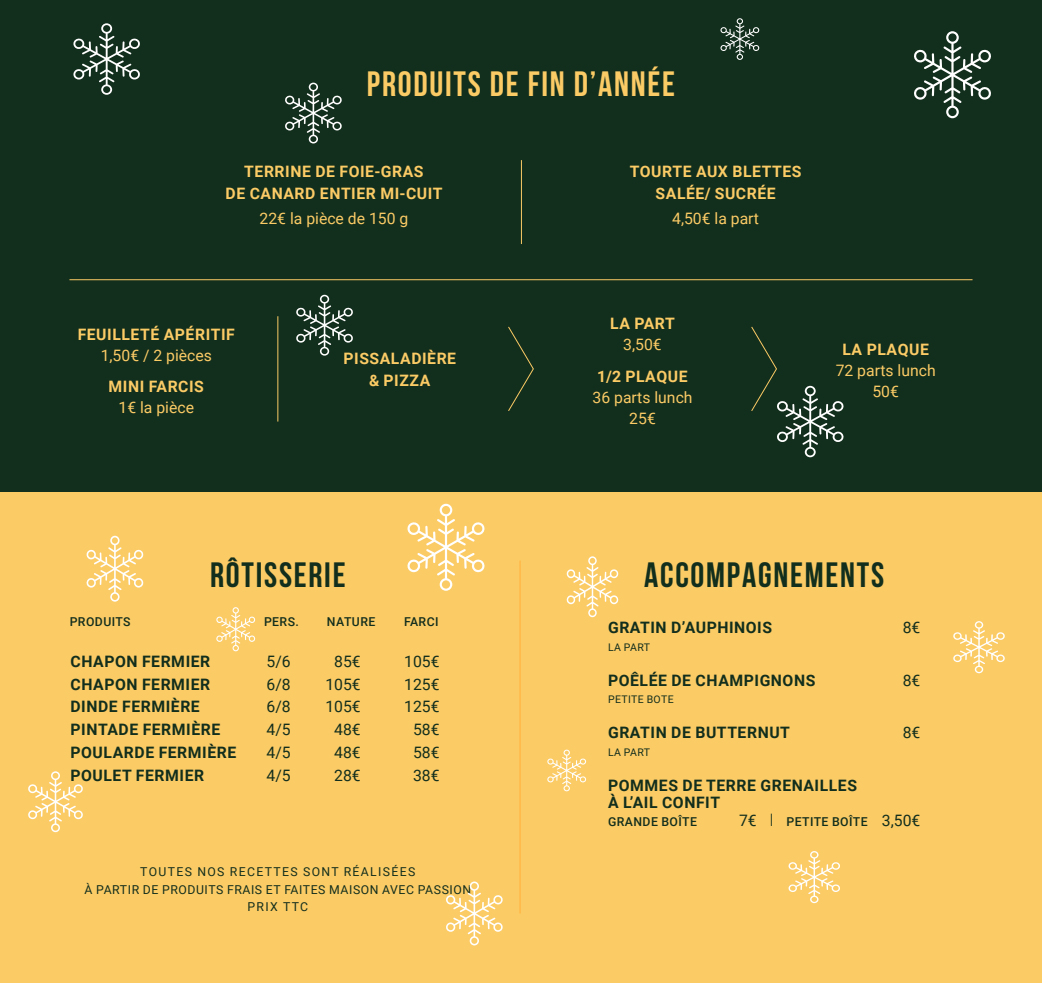
<style>
.page{position:relative;width:1042px;height:983px;background:#fff}
.page>*{position:absolute;margin:0;border:0;box-sizing:border-box;transform-origin:0 0}
.t1{font:700 35px "Bebas Neue";letter-spacing:.05em;color:#122e1c}
.t2{font:700 35px "Bebas Neue";letter-spacing:.05em;color:#fbcb66}
.t3{font:700 15.75px/17.5px "Roboto";letter-spacing:.035em;color:#122e1c}
.t4{font:700 15.75px/22.8px "Roboto";letter-spacing:.035em;color:#fbcb66;text-align:center}
.t5{font:15.75px/21px "Roboto";color:#fbcb66;text-align:center}
.t6{font:15.75px "Roboto";color:#122e1c}
.t7{font:12.25px/17.5px "Roboto";letter-spacing:.045em;color:#122e1c;text-align:center}
.t8{font:500 12.25px "Roboto";letter-spacing:.035em;color:#122e1c}
.t9{font:10.5px "Roboto";letter-spacing:.035em;color:#122e1c}
.s1{font-weight:400;font-size:15.75px}
.s2{font-weight:300;font-size:15.75px}
</style>
<div class="page">
<div style="left:0;top:491px;width:1042px;height:491px;background:#fbcb66"></div>
<hr style="left:519px;top:560px;width:2px;height:353px;background:#ffbb4c">
<div style="left:0;top:0;width:1042px;height:491px;background:#122e1c"></div>
<hr style="left:521px;top:160px;width:1px;height:84px;background:#fbcb66">
<hr style="left:69px;top:279px;width:903px;height:1px;background:#fbcb66">
<hr style="left:277px;top:316px;width:1px;height:105px;background:#fbcb66">
<svg style="left:508px;top:326px;width:26px;height:85px"></svg>
<svg style="left:914px;top:31px;width:77px;height:87px"></svg>
<svg style="left:28px;top:771px;width:55px;height:61px"></svg>
<svg style="left:407px;top:503px;width:78px;height:87px"></svg>
<svg style="left:216px;top:607px;width:40px;height:44px"></svg>
<svg style="left:86px;top:535px;width:58px;height:66px"></svg>
<svg style="left:446px;top:881px;width:57px;height:64px"></svg>
<svg style="left:566px;top:556px;width:53px;height:61px"></svg>
<svg style="left:285px;top:83px;width:57px;height:60px"></svg>
<svg style="left:296px;top:295px;width:57px;height:60px"></svg>
<svg style="left:720px;top:18px;width:40px;height:42px"></svg>
<svg style="left:547px;top:749px;width:39px;height:42px"></svg>
<svg style="left:788px;top:851px;width:52px;height:51px"></svg>
<svg style="left:953px;top:621px;width:52px;height:52px"></svg>
<svg style="left:73px;top:23px;width:67px;height:72px"></svg>
<svg style="left:751px;top:326px;width:93px;height:131px"></svg>
<h1 class="t2" style="left:367px;top:64px;width:309px">PRODUITS DE FIN D’ANNÉE</h1>
<p class="t4" style="left:226px;top:159px;width:219px">TERRINE DE FOIE-GRAS<br>DE CANARD ENTIER MI-CUIT</p>
<p class="t5" style="left:260px;top:207px;width:150px">22€ la pièce de 150 g</p>
<p class="t4" style="left:78px;top:322px;width:159px">FEUILLETÉ APÉRITIF</p>
<p class="t5" style="left:101px;top:344px;width:113px">1,50€ / 2 pièces</p>
<p class="t4" style="left:109px;top:374px;width:97px">MINI FARCIS</p>
<p class="t5" style="left:119px;top:396px;width:77px">1€ la pièce</p>
<p class="t4" style="left:343px;top:346px;width:114px">PISSALADIÈRE &amp; PIZZA</p>
<p class="t4" style="left:630px;top:159px;width:173px">TOURTE AUX BLETTES<br>SALÉE/ SUCRÉE</p>
<p class="t5" style="left:672px;top:207px;width:88px">4,50€ la part</p>
<p class="t4" style="left:610px;top:311px;width:66px">LA PART</p>
<p class="t5" style="left:623px;top:333px;width:40px">3,50€</p>
<p class="t4" style="left:597px;top:364px;width:92px">1/2 PLAQUE</p>
<p class="t5" style="left:592px;top:386px;width:102px">36 parts lunch<br>25€</p>
<p class="t4" style="left:842px;top:337px;width:88px">LA PLAQUE</p>
<p class="t5" style="left:835px;top:359px;width:102px">72 parts lunch<br>50€</p>
<h1 class="t1" style="left:210px;top:555px;width:137px">RÔTISSERIE</h1>
<h1 class="t1" style="left:644px;top:555px;width:241px">ACCOMPAGNEMENTS</h1>
<p class="t8" style="left:70px;top:613px;width:62px">PRODUITS</p>
<p class="t8" style="left:264px;top:613px;width:36px">PERS.</p>
<p class="t8" style="left:327px;top:613px;width:50px">NATURE</p>
<p class="t8" style="left:404px;top:613px;width:36px">FARCI</p>
<p class="t3" style="left:71px;top:651px;width:141px">CHAPON FERMIER</p>
<p class="t6" style="left:267px;top:650px;width:26px">5/6</p>
<p class="t6" style="left:334px;top:650px;width:28px">85€</p>
<p class="t6" style="left:404px;top:650px;width:37px">105€</p>
<p class="t3" style="left:71px;top:674px;width:141px">CHAPON FERMIER</p>
<p class="t6" style="left:267px;top:672px;width:26px">6/8</p>
<p class="t6" style="left:325px;top:672px;width:37px">105€</p>
<p class="t6" style="left:404px;top:672px;width:37px">125€</p>
<p class="t3" style="left:70px;top:697px;width:131px">DINDE FERMIÈRE</p>
<p class="t6" style="left:267px;top:695px;width:26px">6/8</p>
<p class="t6" style="left:325px;top:695px;width:37px">105€</p>
<p class="t6" style="left:404px;top:695px;width:37px">125€</p>
<p class="t3" style="left:70px;top:720px;width:151px">PINTADE FERMIÈRE</p>
<p class="t6" style="left:267px;top:718px;width:26px">4/5</p>
<p class="t6" style="left:334px;top:718px;width:28px">48€</p>
<p class="t6" style="left:413px;top:718px;width:28px">58€</p>
<p class="t3" style="left:70px;top:742px;width:167px">POULARDE FERMIÈRE</p>
<p class="t6" style="left:267px;top:741px;width:26px">4/5</p>
<p class="t6" style="left:334px;top:741px;width:28px">48€</p>
<p class="t6" style="left:413px;top:741px;width:28px">58€</p>
<p class="t3" style="left:70px;top:765px;width:135px">POULET FERMIER</p>
<p class="t6" style="left:267px;top:763px;width:26px">4/5</p>
<p class="t6" style="left:334px;top:763px;width:28px">28€</p>
<p class="t6" style="left:413px;top:763px;width:28px">38€</p>
<p class="t7" style="left:85px;top:862px;width:388px">TOUTES NOS RECETTES SONT RÉALISÉES<br>À PARTIR DE PRODUITS FRAIS ET FAITES MAISON AVEC PASSION<br>PRIX TTC</p>
<p class="t3" style="left:608px;top:618px;width:166px">GRATIN D’AUPHINOIS</p>
<p class="t6" style="left:902px;top:616px;width:19px">8€</p>
<p class="t9" style="left:608px;top:639px;width:44px">LA PART</p>
<p class="t3" style="left:608px;top:670px;width:209px">POÊLÉE DE CHAMPIGNONS</p>
<p class="t6" style="left:903px;top:669px;width:19px">8€</p>
<p class="t9" style="left:608px;top:692px;width:67px">PETITE BOTE</p>
<p class="t3" style="left:608px;top:723px;width:183px">GRATIN DE BUTTERNUT</p>
<p class="t6" style="left:903px;top:721px;width:19px">8€</p>
<p class="t9" style="left:608px;top:744px;width:44px">LA PART</p>
<p class="t3" style="left:608px;top:775px;width:250px">POMMES DE TERRE GRENAILLES<br>À L’AIL CONFIT</p>
<p class="t8" style="left:608px;top:812px;width:90px">GRANDE BOÎTE</p>
<p class="t8" style="left:739px;top:812px;width:183px"><span class="s1">7€</span> <span class="s2">l</span> PETITE BOÎTE <span class="s1">3,50€</span></p>
</div>
